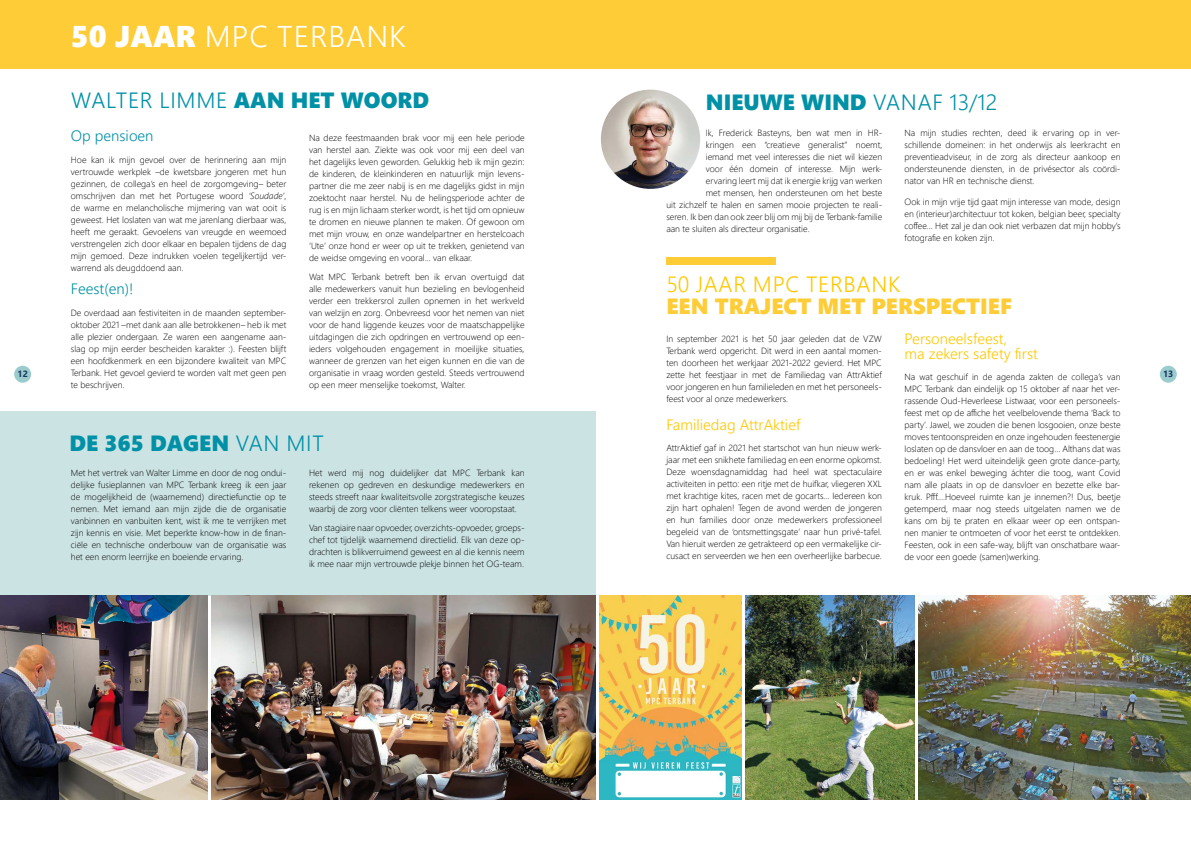
<style>
.page{position:relative;width:1191px;height:842px;background:#fff}
.page>*{position:absolute;margin:0;border:0;box-sizing:border-box;transform-origin:0 0}
.t1{font:300 30px "Segoe UI";letter-spacing:.035em;color:#fff}
.t2{font:22px "Segoe UI Black";color:#0091a7}
.t3{font:22px "Segoe UI Black";color:#fecc36}
.t4{font:300 22px "Segoe UI";letter-spacing:.035em;color:#0091a7}
.t5{font:300 22px "Segoe UI";letter-spacing:.035em;color:#fec800}
.t6{font:300 15px/15px "Segoe UI";color:#fec800}
.t7{font:300 15px "Segoe UI";color:#0091a7}
.t8{font:300 9px/12px "Segoe UI";color:#000;text-align:justify}
.t9{font:700 9px "Segoe UI";color:#1d3661}
.s1{font-family:"Segoe UI Black";font-weight:400}
.s2{font-family:"Segoe UI";font-weight:300}
.s3{font-style:italic}
</style>
<div class="page">
<div style="left:14px;top:366px;width:17px;height:17px;background:#9bcccd;border-radius:50%"></div>
<div style="left:1159px;top:366px;width:17px;height:17px;background:#9bcccd;border-radius:50%"></div>
<div style="left:0;top:411px;width:595px;height:184px;background:#cce3e4"></div>
<img style="left:212px;top:595px;width:383px;height:204px">
<img style="left:918px;top:595px;width:273px;height:204px">
<img style="left:600px;top:595px;width:141px;height:204px">
<img style="left:0;top:595px;width:207px;height:204px">
<div style="left:0;top:0;width:1191px;height:68px;background:#fecc36"></div>
<img style="left:746px;top:595px;width:168px;height:204px">
<img style="left:601px;top:90px;width:99px;height:99px;border-radius:50px">
<div style="left:665px;top:257px;width:110px;height:8px;background:#fecc36"></div>
<h1 class="t1" style="left:71px;top:8px;width:336px"><span class="s1">50 JAAR</span> MPC TERBANK</h1>
<h2 class="t4" style="left:71px;top:80px;width:359px">WALTER LIMME <span class="s1">AAN HET WOORD</span></h2>
<p class="t8" style="left:309px;top:131px;width:217px">Na deze feestmaanden brak voor mij een hele periode van herstel aan. Ziekte was ook voor mij een deel van het dagelijks leven geworden. Gelukkig heb ik mijn gezin: de kinderen, de kleinkinderen en natuurlijk mijn levens&shy;partner die me zeer nabij is en me dagelijks gidst in mijn zoektocht naar herstel. Nu de helingsperiode achter de rug is en mijn lichaam sterker wordt, is het tijd om opnieuw te dromen en nieuwe plannen te maken. Of gewoon om met mijn vrouw, en onze wandelpartner en herstelcoach ‘Ute’ onze hond er weer op uit te trekken, genietend van de weidse omgeving en vooral… van elkaar.</p>
<p class="t8" style="left:309px;top:270px;width:217px">Wat MPC Terbank betreft ben ik ervan overtuigd dat alle medewerkers vanuit hun bezieling en bevlogenheid verder een trekkersrol zullen opnemen in het werkveld van welzijn en zorg. Onbevreesd voor het nemen van niet voor de hand liggende keuzes voor de maatschappelijke uitdagingen die zich opdringen en vertrouwend op een&shy;ieders volgehouden engagement in moeilijke situaties, wanneer de grenzen van het eigen kunnen en die van de organisatie in vraag worden gesteld. Steeds vertrouwend op een meer menselijke toekomst, Walter.</p>
<h2 class="t2" style="left:706px;top:86px;width:293px">NIEUWE WIND <span class="s2">VANAF 13/12</span></h2>
<p class="t8" style="left:706px;top:126px;width:178px">Ik, Frederick Basteyns, ben wat men in HR-</p>
<p class="t8" style="left:706px;top:138px;width:178px">kringen een “creatieve generalist” noemt,</p>
<p class="t8" style="left:706px;top:150px;width:178px">iemand met veel interesses die niet wil kiezen</p>
<p class="t8" style="left:706px;top:162px;width:178px">voor één domein of interesse. Mijn werk-</p>
<p class="t8" style="left:706px;top:174px;width:178px">ervaring leert mij dat ik energie krijg van werken</p>
<p class="t8" style="left:706px;top:186px;width:178px">met mensen, hen ondersteunen om het beste</p>
<p class="t8" style="left:666px;top:198px;width:217px">uit zichzelf te halen en samen mooie projecten te reali-</p>
<p class="t8" style="left:666px;top:210px;width:217px">seren. Ik ben dan ook zeer blij om mij bij de Terbank-familie</p>
<p class="t8" style="left:666px;top:222px;width:145px">aan te sluiten als directeur organisatie.</p>
<p class="t8" style="left:904px;top:126px;width:217px">Na mijn studies rechten, deed ik ervaring op in ver&shy;schillende domeinen: in het onderwijs als leerkracht en preventieadviseur, in de zorg als directeur aankoop en ondersteunende diensten, in de privésector als coördi&shy;nator van HR en technische dienst.</p>
<p class="t8" style="left:904px;top:195px;width:217px">Ook in mijn vrije tijd gaat mijn interesse van mode, design en (interieur)architectuur tot koken, belgian beer, specialty coffee… Het zal je dan ook niet verbazen dat mijn hobby’s fotografie en koken zijn.</p>
<h3 class="t7" style="left:71px;top:121px;width:84px">Op pensioen</h3>
<p class="t8" style="left:71px;top:152px;width:217px">Hoe kan ik mijn gevoel over de herinnering aan mijn vertrouwde werkplek –de kwetsbare jongeren met hun gezinnen, de collega’s en heel de zorgomgeving– beter omschrijven dan met het Portugese woord <span class="s3">‘Soudade’</span>, de warme en melancholische mijmering van wat ooit is geweest. Het loslaten van wat me jarenlang dierbaar was, heeft me geraakt. Gevoelens van vreugde en weemoed verstrengelen zich door elkaar en bepalen tijdens de dag mijn gemoed. Deze indrukken voelen tegelijkertijd ver&shy;warrend als deugddoend aan.</p>
<h3 class="t7" style="left:71px;top:275px;width:64px">Feest(en)!</h3>
<p class="t8" style="left:71px;top:306px;width:217px">De overdaad aan festiviteiten in de maanden september&shy;oktober 2021 –met dank aan alle betrokkenen– heb ik met alle plezier ondergaan. Ze waren een aangename aan&shy;slag op mijn eerder bescheiden karakter :). Feesten blijft een hoofdkenmerk en een bijzondere kwaliteit van MPC Terbank. Het gevoel gevierd te worden valt met geen pen te beschrijven.</p>
<h2 class="t5" style="left:666px;top:264px;width:235px">50 JAAR MPC TERBANK</h2>
<h2 class="t3" style="left:666px;top:291px;width:347px">EEN TRAJECT MET PERSPECTIEF</h2>
<h3 class="t6" style="left:904px;top:330px;width:135px">Personeelsfeest,<br>ma zekers safety first</h3>
<p class="t8" style="left:904px;top:370px;width:217px">Na wat geschuif in de agenda zakten de collega’s van MPC Terbank dan eindelijk op 15 oktober af naar het ver&shy;rassende Oud-Heverleese Listwaar, voor een personeels&shy;feest met op de affiche het veelbelovende thema ‘Back to party’. Jawel, we zouden die benen losgooien, onze beste moves tentoonspreiden en onze ingehouden feestenergie loslaten op de dansvloer en aan de toog… Althans dat was bedoeling! Het werd uiteindelijk geen grote dance-party, en er was enkel beweging áchter die toog, want Covid nam alle plaats in op de dansvloer en bezette elke bar&shy;kruk. Pfff….Hoeveel ruimte kan je innemen?! Dus, beetje getemperd, maar nog steeds uitgelaten namen we de kans om bij te praten en elkaar weer op een ontspan&shy;nen manier te ontmoeten of voor het eerst te ontdekken.<br>Feesten, ook in een safe-way, blijft van onschatbare waar&shy;de voor een goede (samen)werking.</p>
<p class="t8" style="left:666px;top:331px;width:217px">In september 2021 is het 50 jaar geleden dat de VZW Terbank werd opgericht. Dit werd in een aantal momen&shy;ten doorheen het werkjaar 2021-2022 gevierd. Het MPC zette het feestjaar in met de Familiedag van AttrAktief voor jongeren en hun familieleden en met het personeels&shy;feest voor al onze medewerkers.</p>
<h3 class="t6" style="left:666px;top:416px;width:136px">Familiedag AttrAktief</h3>
<p class="t8" style="left:666px;top:440px;width:217px">AttrAktief gaf in 2021 het startschot van hun nieuw werk&shy;jaar met een snikhete familiedag en een enorme opkomst.<br>Deze woensdagnamiddag had heel wat spectaculaire activiteiten in petto: een ritje met de huifkar, vliegeren XXL met krachtige kites, racen met de gocarts… Iedereen kon zijn hart ophalen! Tegen de avond werden de jongeren en hun families door onze medewerkers professioneel begeleid van de ‘ontsmettingsgate’ naar hun privé-tafel.<br>Van hieruit werden ze getrakteerd op een vermakelijke cir&shy;cusact en serveerden we hen een overheerlijke barbecue.</p>
<p class="t9" style="left:18px;top:365px;width:12px">12</p>
<p class="t9" style="left:1163px;top:365px;width:12px">13</p>
<h2 class="t2" style="left:69px;top:427px;width:256px">DE 365 DAGEN <span class="s2">VAN MIT</span></h2>
<p class="t8" style="left:71px;top:466px;width:217px">Met het vertrek van Walter Limme en door de nog ondui&shy;delijke fusieplannen van MPC Terbank kreeg ik een jaar de mogelijkheid de (waarnemend) directiefunctie op te nemen. Met iemand aan mijn zijde die de organisatie vanbinnen en vanbuiten kent, wist ik me te verrijken met zijn kennis en visie. Met beperkte know-how in de finan&shy;ciële en technische onderbouw van de organisatie was het een enorm leerrijke en boeiende ervaring.</p>
<p class="t8" style="left:309px;top:466px;width:217px">Het werd mij nog duidelijker dat MPC Terbank kan rekenen op gedreven en deskundige medewerkers en steeds streeft naar kwaliteitsvolle zorgstrategische keuzes waarbij de zorg voor cliënten telkens weer vooropstaat.</p>
<p class="t8" style="left:309px;top:521px;width:217px">Van stagiaire naar opvoeder, overzichts-opvoeder, groeps&shy;chef tot tijdelijk waarnemend directielid. Elk van deze op&shy;drachten is blikverruimend geweest en al die kennis neem ik mee naar mijn vertrouwde plekje binnen het OG-team.</p>
</div>
